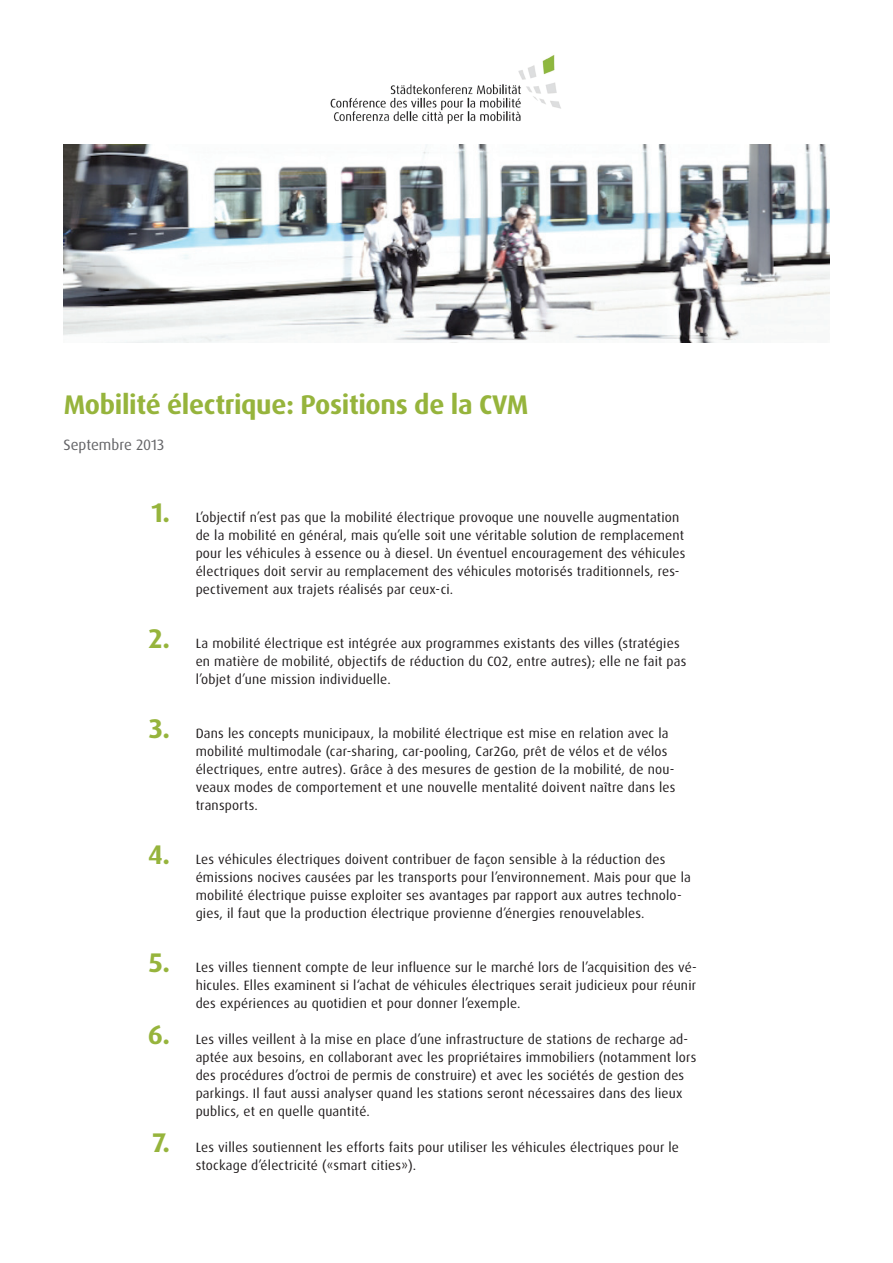
<style>
.page{position:relative;width:893px;height:1263px;background:#fff}
.page>*{position:absolute;margin:0;border:0;box-sizing:border-box;transform-origin:0 0}
.t1{font:700 27px "Dax OT";letter-spacing:-.015em;color:#96b43c}
.t2{font:15px "Dax OT";color:#636366}
.t3{font:13.5px/18px "Dax OT";letter-spacing:.015em;color:#231f20}
</style>
<div class="page">
<img style="left:64px;top:144px;width:765px;height:198px">
<img style="left:330px;top:55px;width:231px;height:69px">
<h1 class="t1" style="left:64px;top:387px;width:466px">Mobilité électrique: Positions de la CVM</h1>
<p class="t2" style="left:63px;top:436px;width:102px">Septembre 2013</p>
<h1 class="t1" style="left:152px;top:495px;width:20px">1.</h1>
<h1 class="t1" style="left:148px;top:621px;width:23px">2.</h1>
<h1 class="t1" style="left:149px;top:711px;width:23px">3.</h1>
<h1 class="t1" style="left:148px;top:837px;width:23px">4.</h1>
<h1 class="t1" style="left:149px;top:945px;width:23px">5.</h1>
<h1 class="t1" style="left:148px;top:1017px;width:24px">6.</h1>
<h1 class="t1" style="left:152px;top:1125px;width:19px">7.</h1>
<p class="t3" style="left:196px;top:508px;width:491px">L’objectif n’est pas que la mobilité électrique provoque une nouvelle augmentation de la mobilité en général, mais qu’elle soit une véritable solution de remplacement pour les véhicules à essence ou à diesel. Un éventuel encouragement des véhicules électriques doit servir au remplacement des véhicules motorisés traditionnels, res&shy;pectivement aux trajets réalisés par ceux-ci.</p>
<p class="t3" style="left:196px;top:634px;width:492px">La mobilité électrique est intégrée aux programmes existants des villes (stratégies en matière de mobilité, objectifs de réduction du CO2, entre autres); elle ne fait pas l’objet d’une mission individuelle.</p>
<p class="t3" style="left:196px;top:724px;width:481px">Dans les concepts municipaux, la mobilité électrique est mise en relation avec la mobilité multimodale (car-sharing, car-pooling, Car2Go, prêt de vélos et de vélos électriques, entre autres). Grâce à des mesures de gestion de la mobilité, de nou&shy;veaux modes de comportement et une nouvelle mentalité doivent naître dans les transports.</p>
<p class="t3" style="left:196px;top:850px;width:497px">Les véhicules électriques doivent contribuer de façon sensible à la réduction des émissions nocives causées par les transports pour l’environnement. Mais pour que la mobilité électrique puisse exploiter ses avantages par rapport aux autres technolo&shy;gies, il faut que la production électrique provienne d’énergies renouvelables.</p>
<p class="t3" style="left:196px;top:958px;width:503px;text-align:justify">Les villes tiennent compte de leur influence sur le marché lors de l’acquisition des vé&shy;hicules. Elles examinent si l‘achat de véhicules électriques serait judicieux pour réunir des expériences au quotidien et pour donner l’exemple.</p>
<p class="t3" style="left:196px;top:1030px;width:502px">Les villes veillent à la mise en place d’une infrastructure de stations de recharge ad&shy;aptée aux besoins, en collaborant avec les propriétaires immobiliers (notamment lors des procédures d’octroi de permis de construire) et avec les sociétés de gestion des parkings. Il faut aussi analyser quand les stations seront nécessaires dans des lieux publics, et en quelle quantité.</p>
<p class="t3" style="left:196px;top:1138px;width:485px">Les villes soutiennent les efforts faits pour utiliser les véhicules électriques pour le stockage d’électricité («smart cities»).</p>
</div>
